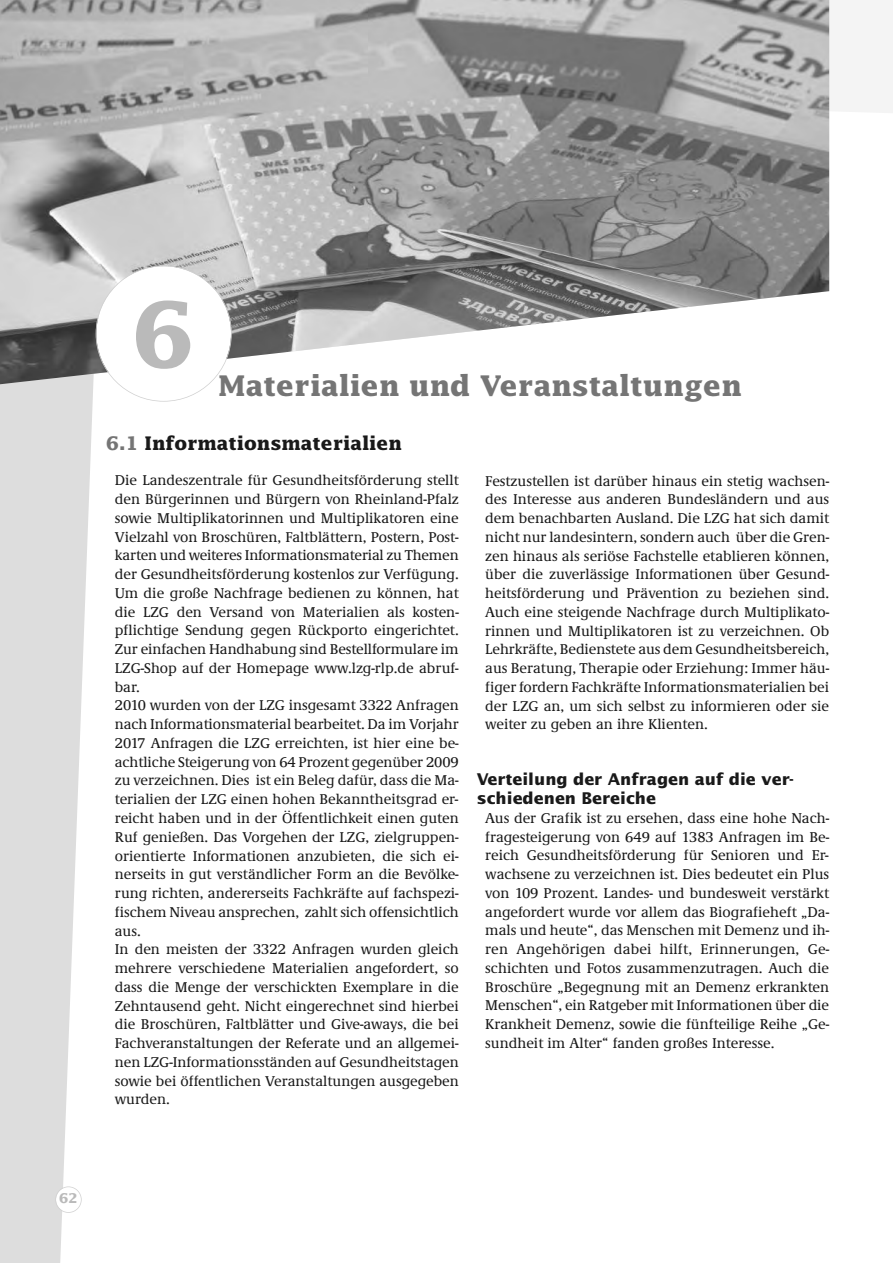
<style>
.page{position:relative;width:893px;height:1263px;background:#fff}
.page>*{position:absolute;margin:0;border:0;box-sizing:border-box;transform-origin:0 0}
.t1{font:700 90px "Lucida";color:#bababa}
.t2{font:700 28.5px "Lucida";color:#757575}
.t3{font:700 18.75px "Lucida";color:#191919}
.t4{font:700 16.2px/18.8px "Lucida Sans";color:#191919}
.t5{font:500 14.7px/18.8px "Demos EF";color:#191919;text-align:justify}
.t6{font:700 13.5px "Lucida";color:#bababa}
.s1{color:#757575}
</style>
<div class="page">
<svg style="left:829px;top:0;width:64px;height:141px;fill:#f4f4f4"></svg>
<svg style="left:0;top:386px;width:93px;height:877px;fill:#ddd"></svg>
<img style="left:0;top:0;width:829px;height:385px">
<div style="left:96px;top:266px;width:135px;height:135px;background:#fff;border-radius:50%"></div>
<div style="left:56px;top:1187px;width:25px;height:25px;background:#fff;border-radius:50%"></div>
<div style="left:55px;top:1186px;width:27px;height:27px;border:2px solid #d1d1d1;border-radius:50%"></div>
<h1 class="t1" style="left:132px;top:283px;width:63px">6</h1>
<h2 class="t2" style="left:218px;top:370px;width:525px">Materialien und Veranstaltungen</h2>
<p class="t3" style="left:106px;top:433px;width:297px"><span class="s1">6.1</span> Informationsmaterialien</p>
<p class="t5" style="left:115px;top:471px;width:345px;text-align:left">Die Landeszentrale für Gesundheitsförderung stellt den Bürgerinnen und Bürgern von Rheinland-Pfalz sowie Multiplikatorinnen und Multiplikatoren eine Vielzahl von Broschüren, Faltblättern, Postern, Post&shy;karten und weiteres Informationsmaterial zu Themen der Gesundheitsförderung kostenlos zur Verfügung.<br>Um die große Nachfrage bedienen zu können, hat die LZG den Versand von Materialien als kosten&shy;pflichtige Sendung gegen Rückporto eingerichtet.<br>Zur einfachen Handhabung sind Bestellformulare im LZG-Shop auf der Homepage www.lzg-rlp.de abruf&shy;bar.<br>2010 wurden von der LZG insgesamt 3322 Anfragen nach Informationsmaterial bearbeitet. Da im Vorjahr 2017 Anfragen die LZG erreichten, ist hier eine be&shy;achtliche Steigerung von 64 Prozent gegenüber 2009 zu verzeichnen. Dies ist ein Beleg dafür, dass die Ma&shy;terialien der LZG einen hohen Bekanntheitsgrad er&shy;reicht haben und in der Öffentlichkeit einen guten Ruf genießen. Das Vorgehen der LZG, zielgruppen&shy;orientierte Informationen anzubieten, die sich ei&shy;nerseits in gut verständlicher Form an die Bevölke&shy;rung richten, andererseits Fachkräfte auf fachspezi&shy;fischem Niveau ansprechen, zahlt sich offensichtlich aus.<br>In den meisten der 3322 Anfragen wurden gleich mehrere verschiedene Materialien angefordert, so dass die Menge der verschickten Exemplare in die Zehntausend geht. Nicht eingerechnet sind hierbei die Broschüren, Faltblätter und Give-aways, die bei Fachveranstaltungen der Referate und an allgemei&shy;nen LZG-Informationsständen auf Gesundheitstagen sowie bei öffentlichen Veranstaltungen ausgegeben wurden.</p>
<p class="t5" style="left:485px;top:471px;width:345px">Festzustellen ist darüber hinaus ein stetig wachsen&shy;des Interesse aus anderen Bundesländern und aus dem benachbarten Ausland. Die LZG hat sich damit nicht nur landesintern, sondern auch über die Gren&shy;zen hinaus als seriöse Fachstelle etablieren können, über die zuverlässige Informationen über Gesund&shy;heitsförderung und Prävention zu beziehen sind.<br>Auch eine steigende Nachfrage durch Multiplikato&shy;rinnen und Multiplikatoren ist zu verzeichnen. Ob Lehrkräfte, Bedienstete aus dem Gesundheitsbereich, aus Beratung, Therapie oder Erziehung: Immer häu&shy;figer fordern Fachkräfte Informationsmaterialien bei der LZG an, um sich selbst zu informieren oder sie weiter zu geben an ihre Klienten.</p>
<p class="t4" style="left:477px;top:771px;width:319px">Verteilung der Anfragen auf die ver&shy;schiedenen Bereiche</p>
<p class="t5" style="left:485px;top:808px;width:345px">Aus der Grafik ist zu ersehen, dass eine hohe Nach&shy;fragesteigerung von 649 auf 1383 Anfragen im Be&shy;reich Gesundheitsförderung für Senioren und Er&shy;wachsene zu verzeichnen ist. Dies bedeutet ein Plus von 109 Prozent. Landes- und bundesweit verstärkt angefordert wurde vor allem das Biografieheft „Da&shy;mals und heute“, das Menschen mit Demenz und ih&shy;ren Angehörigen dabei hilft, Erinnerungen, Ge&shy;schichten und Fotos zusammenzutragen. Auch die Broschüre „Begegnung mit an Demenz erkrankten Menschen“, ein Ratgeber mit Informationen über die Krankheit Demenz, sowie die fünfteilige Reihe „Ge&shy;sundheit im Alter“ fanden großes Interesse.</p>
<p class="t6" style="left:59px;top:1190px;width:20px">62</p>
</div>
